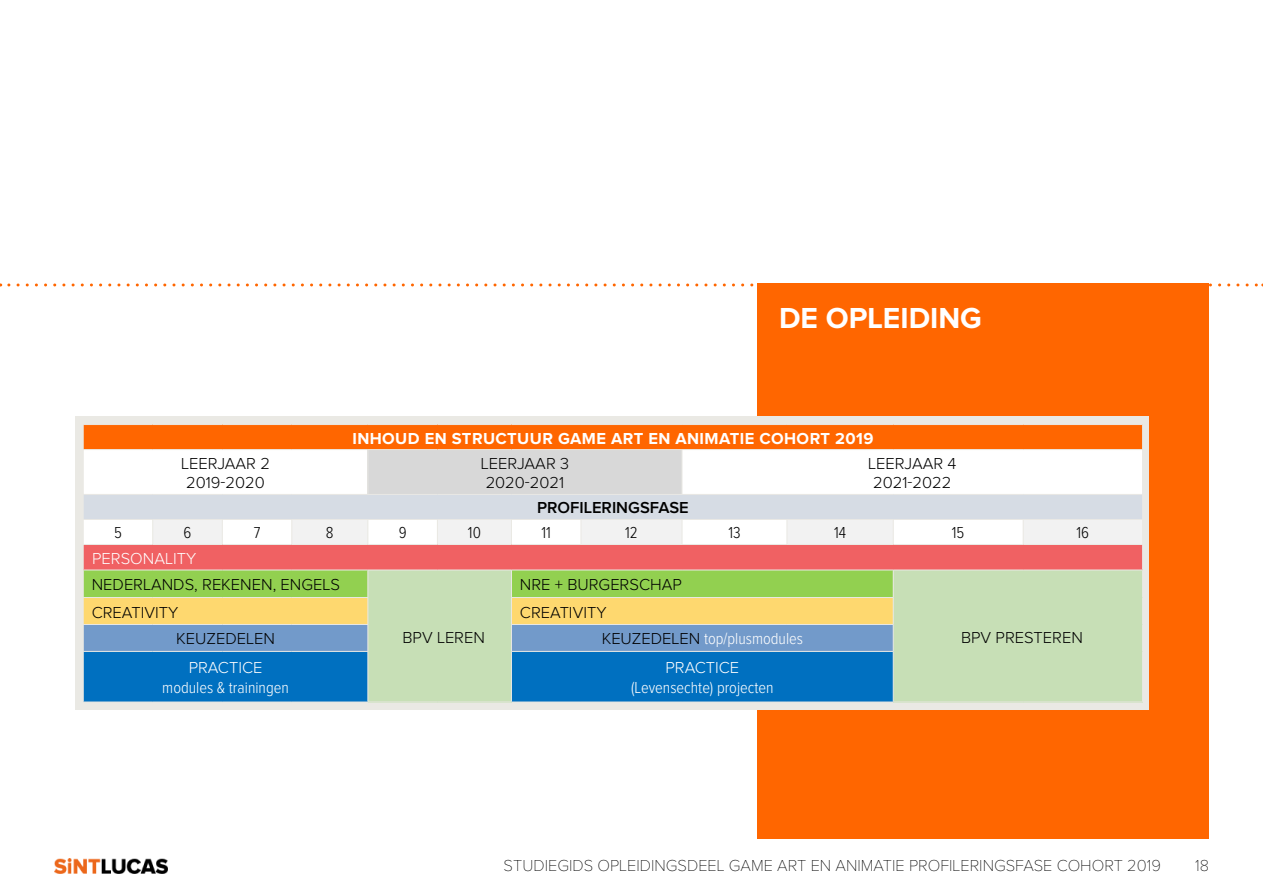
<style>
.page{position:relative;width:1263px;height:893px;background:#fff}
.page>*{position:absolute;margin:0;border:0;box-sizing:border-box;transform-origin:0 0}
.t1{font:700 30px "Proxima Nova";color:#fff}
.t2{font:300 16.5px/19.8px "Proxima Nova";color:#000;text-align:center}
.t3{font:100 16.5px "Proxima Nova";color:#000}
.t4{font:300 16.5px "Proxima Nova Cond";color:#fff}
.t5{font:700 16.5px "Proxima Nova";letter-spacing:.025em;color:#fff}
.t6{font:300 16.5px "Proxima Nova";color:#fff}
.t7{font:300 16.5px "Proxima Nova Cond";color:#000}
.t8{font:600 16.5px "Proxima Nova";color:#000}
.s1{font-family:"Proxima Nova";color:#000}
</style>
<div class="page">
<svg style="left:9px;top:283px;width:1254px;height:3px"></svg>
<div style="left:758px;top:283px;width:451px;height:556px;background:#f60"></div>
<img style="left:54px;top:858px;width:114px;height:15px">
<div style="left:75px;top:417px;width:1074px;height:293px;background:#eae9e4"></div>
<div style="left:83px;top:425px;width:1059px;height:25px;background:#f60"></div>
<div style="left:84px;top:450px;width:1058px;height:44px;background:#fff"></div>
<div style="left:368px;top:450px;width:314px;height:44px;background:#d8d8d8"></div>
<svg style="left:83px;top:425px;width:1px;height:24px"></svg>
<svg style="left:1142px;top:425px;width:1px;height:24px"></svg>
<hr style="left:83px;top:449px;width:70px;height:1px;background:#eae9e4">
<hr style="left:153px;top:449px;width:69px;height:1px;background:#eae9e4">
<hr style="left:222px;top:449px;width:70px;height:1px;background:#eae9e4">
<hr style="left:292px;top:449px;width:76px;height:1px;background:#eae9e4">
<hr style="left:368px;top:449px;width:69px;height:1px;background:#eae9e4">
<hr style="left:367px;top:450px;width:1px;height:44px;background:#eae9e4">
<hr style="left:437px;top:449px;width:74px;height:1px;background:#eae9e4">
<hr style="left:511px;top:449px;width:70px;height:1px;background:#eae9e4">
<hr style="left:581px;top:449px;width:101px;height:1px;background:#eae9e4">
<hr style="left:682px;top:449px;width:105px;height:1px;background:#eae9e4">
<hr style="left:682px;top:450px;width:1px;height:44px;background:#eae9e4">
<hr style="left:787px;top:449px;width:106px;height:1px;background:#eae9e4">
<hr style="left:893px;top:449px;width:130px;height:1px;background:#eae9e4">
<hr style="left:1023px;top:449px;width:120px;height:1px;background:#eae9e4">
<svg style="left:83px;top:495px;width:1060px;height:207px;background:#afbbaf"></svg>
<hr style="left:83px;top:651px;width:70px;height:1px;background:#eae9e4">
<hr style="left:83px;top:652px;width:1px;height:50px;background:#eae9e4">
<hr style="left:153px;top:651px;width:69px;height:1px;background:#eae9e4">
<hr style="left:222px;top:651px;width:70px;height:1px;background:#eae9e4">
<hr style="left:292px;top:651px;width:76px;height:1px;background:#eae9e4">
<hr style="left:367px;top:652px;width:1px;height:50px;background:#eae9e4">
<hr style="left:511px;top:651px;width:70px;height:1px;background:#eae9e4">
<hr style="left:511px;top:652px;width:1px;height:50px;background:#eae9e4">
<hr style="left:581px;top:651px;width:101px;height:1px;background:#eae9e4">
<hr style="left:682px;top:651px;width:105px;height:1px;background:#eae9e4">
<hr style="left:787px;top:651px;width:107px;height:1px;background:#eae9e4">
<hr style="left:893px;top:652px;width:1px;height:50px;background:#eae9e4">
<h1 class="t1" style="left:779px;top:305px;width:204px">DE OPLEIDING</h1>
<p class="t5" style="left:352px;top:431px;width:522px">INHOUD EN STRUCTUUR GAME ART EN ANIMATIE COHORT 2019</p>
<p class="t2" style="left:181px;top:454px;width:90px">LEERJAAR 2<br>2019-2020</p>
<p class="t2" style="left:481px;top:454px;width:90px;text-align:left">LEERJAAR 3<br>2020-2021</p>
<p class="t2" style="left:868px;top:454px;width:90px">LEERJAAR 4<br>2021-2022</p>
<p class="t8" style="left:537px;top:500px;width:153px">PROFILERINGSFASE</p>
<p class="t7" style="left:114px;top:525px;width:9px">5</p>
<p class="t7" style="left:184px;top:525px;width:9px">6</p>
<p class="t7" style="left:254px;top:525px;width:8px">7</p>
<p class="t7" style="left:326px;top:525px;width:9px">8</p>
<p class="t7" style="left:399px;top:525px;width:9px">9</p>
<p class="t7" style="left:468px;top:525px;width:15px">10</p>
<p class="t7" style="left:541px;top:525px;width:11px">11</p>
<p class="t7" style="left:625px;top:525px;width:14px">12</p>
<p class="t7" style="left:728px;top:525px;width:14px">13</p>
<p class="t7" style="left:834px;top:525px;width:14px">14</p>
<p class="t7" style="left:952px;top:525px;width:14px">15</p>
<p class="t7" style="left:1076px;top:525px;width:14px">16</p>
<p class="t6" style="left:92px;top:551px;width:106px">PERSONALITY</p>
<p class="t2" style="left:92px;top:576px;width:250px">NEDERLANDS, REKENEN, ENGELS</p>
<p class="t2" style="left:402px;top:628px;width:84px">BPV LEREN</p>
<p class="t2" style="left:520px;top:576px;width:163px">NRE + BURGERSCHAP</p>
<p class="t2" style="left:92px;top:603px;width:88px">CREATIVITY</p>
<p class="t2" style="left:520px;top:603px;width:88px">CREATIVITY</p>
<p class="t2" style="left:176px;top:630px;width:100px">KEUZEDELEN</p>
<p class="t4" style="left:602px;top:631px;width:203px"><span class="s1">KEUZEDELEN</span> top/plusmodules</p>
<p class="t6" style="left:189px;top:660px;width:75px">PRACTICE</p>
<p class="t4" style="left:162px;top:680px;width:128px">modules &amp; trainingen</p>
<p class="t2" style="left:961px;top:628px;width:123px">BPV PRESTEREN</p>
<p class="t6" style="left:665px;top:660px;width:75px">PRACTICE</p>
<p class="t4" style="left:631px;top:680px;width:144px">(Levensechte) projecten</p>
<p class="t3" style="left:504px;top:858px;width:659px">STUDIEGIDS OPLEIDINGSDEEL GAME ART EN ANIMATIE PROFILERINGSFASE COHORT 2019</p>
<p class="t3" style="left:1195px;top:858px;width:15px">18</p>
</div>
